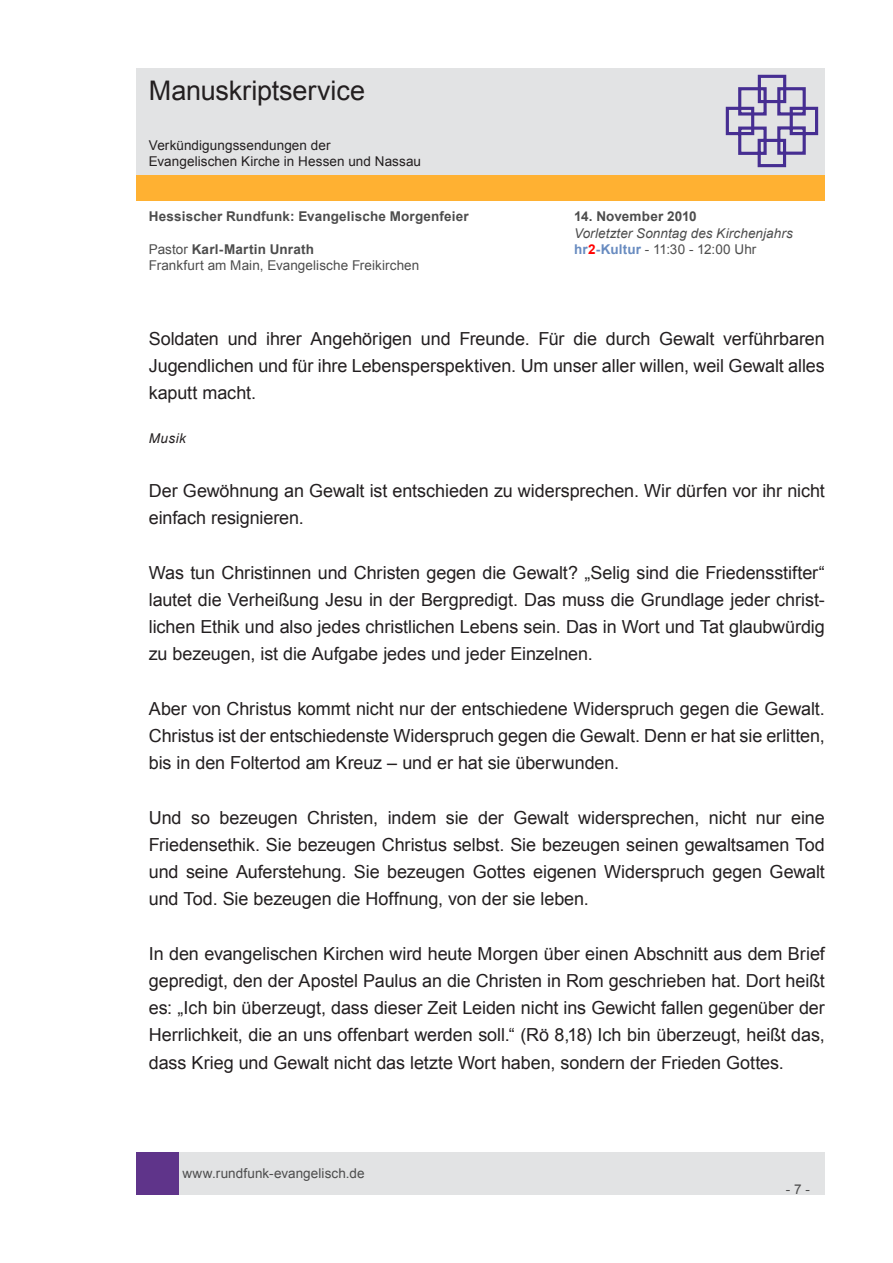
<style>
.page{position:relative;width:893px;height:1263px;background:#fff}
.page>*{position:absolute;margin:0;border:0;box-sizing:border-box;transform-origin:0 0}
.t1{font:27px "Arial";letter-spacing:-.005em;color:#231f20}
.t2{font:18px/27.2px "Arial";letter-spacing:-.005em;color:#231f20;text-align:justify}
.t3{font:13.5px "Arial";letter-spacing:.005em;color:#4d4d4d}
.t4{font:700 13.5px "Arial";letter-spacing:.015em;color:#4d4d4d}
.t5{font:13.5px/16.2px "Arial";letter-spacing:.005em;color:#231f20}
.t6{font:italic 13.5px "Arial";letter-spacing:.005em;color:#4d4d4d}
.t7{font:italic 13.5px "Arial";letter-spacing:.035em;color:#231f20}
.s1{font-weight:400}
.s2{font-weight:700;color:#688bc0}
.s3{font-weight:700;color:#f00}
</style>
<div class="page">
<div style="left:179px;top:1152px;width:646px;height:43px;background:#e2e3e4"></div>
<div style="left:136px;top:1152px;width:43px;height:43px;background:#5f348a"></div>
<div style="left:136px;top:175px;width:689px;height:26px;background:#ffb132"></div>
<div style="left:136px;top:68px;width:689px;height:106px;background:#e2e3e4"></div>
<svg style="left:725px;top:74px;width:94px;height:94px"></svg>
<h1 class="t1" style="left:149px;top:73px;width:218px">Manuskriptservice</h1>
<p class="t5" style="left:149px;top:137px;width:274px">Verkündigungssendungen der<br>Evangelischen Kirche in Hessen und Nassau</p>
<p class="t4" style="left:149px;top:208px;width:322px">Hessischer Rundfunk: Evangelische Morgenfeier</p>
<p class="t4" style="left:574px;top:208px;width:124px">14. November 2010</p>
<p class="t6" style="left:574px;top:224px;width:220px">Vorletzter Sonntag des Kirchenjahrs</p>
<p class="t4" style="left:149px;top:240px;width:167px"><span class="s1">Pastor</span> Karl-Martin Unrath</p>
<p class="t3" style="left:574px;top:240px;width:184px"><span class="s2">hr</span><span class="s3">2</span><span class="s2">-Kultur</span> - 11:30 - 12:00 Uhr</p>
<p class="t3" style="left:149px;top:256px;width:272px">Frankfurt am Main, Evangelische Freikirchen</p>
<p class="t2" style="left:149px;top:325px;width:678px">Soldaten und ihrer Angehörigen und Freunde. Für die durch Gewalt verführbaren Jugendlichen und für ihre Lebensperspektiven. Um unser aller willen, weil Gewalt alles kaputt macht.</p>
<p class="t7" style="left:149px;top:429px;width:39px">Musik</p>
<p class="t2" style="left:149px;top:477px;width:678px">Der Gewöhnung an Gewalt ist entschieden zu widersprechen. Wir dürfen vor ihr nicht einfach resignieren.</p>
<p class="t2" style="left:149px;top:559px;width:678px">Was tun Christinnen und Christen gegen die Gewalt? „Selig sind die Friedensstifter“ lautet die Verheißung Jesu in der Bergpredigt. Das muss die Grundlage jeder christ&shy;lichen Ethik und also jedes christlichen Lebens sein. Das in Wort und Tat glaubwürdig zu bezeugen, ist die Aufgabe jedes und jeder Einzelnen.</p>
<p class="t2" style="left:149px;top:695px;width:678px">Aber von Christus kommt nicht nur der entschiedene Widerspruch gegen die Gewalt.<br>Christus ist der entschiedenste Widerspruch gegen die Gewalt. Denn er hat sie erlitten, bis in den Foltertod am Kreuz – und er hat sie überwunden.</p>
<p class="t2" style="left:149px;top:804px;width:678px">Und so bezeugen Christen, indem sie der Gewalt widersprechen, nicht nur eine Friedensethik. Sie bezeugen Christus selbst. Sie bezeugen seinen gewaltsamen Tod und seine Auferstehung. Sie bezeugen Gottes eigenen Widerspruch gegen Gewalt und Tod. Sie bezeugen die Hoffnung, von der sie leben.</p>
<p class="t2" style="left:149px;top:940px;width:677px">In den evangelischen Kirchen wird heute Morgen über einen Abschnitt aus dem Brief gepredigt, den der Apostel Paulus an die Christen in Rom geschrieben hat. Dort heißt es: „Ich bin überzeugt, dass dieser Zeit Leiden nicht ins Gewicht fallen gegenüber der Herrlichkeit, die an uns offenbart werden soll.“ (Rö 8,18) Ich bin überzeugt, heißt das, dass Krieg und Gewalt nicht das letzte Wort haben, sondern der Frieden Gottes.</p>
<p class="t3" style="left:182px;top:1164px;width:184px">www.rundfunk-evangelisch.de</p>
<p class="t3" style="left:786px;top:1180px;width:26px">- 7 -</p>
</div>
